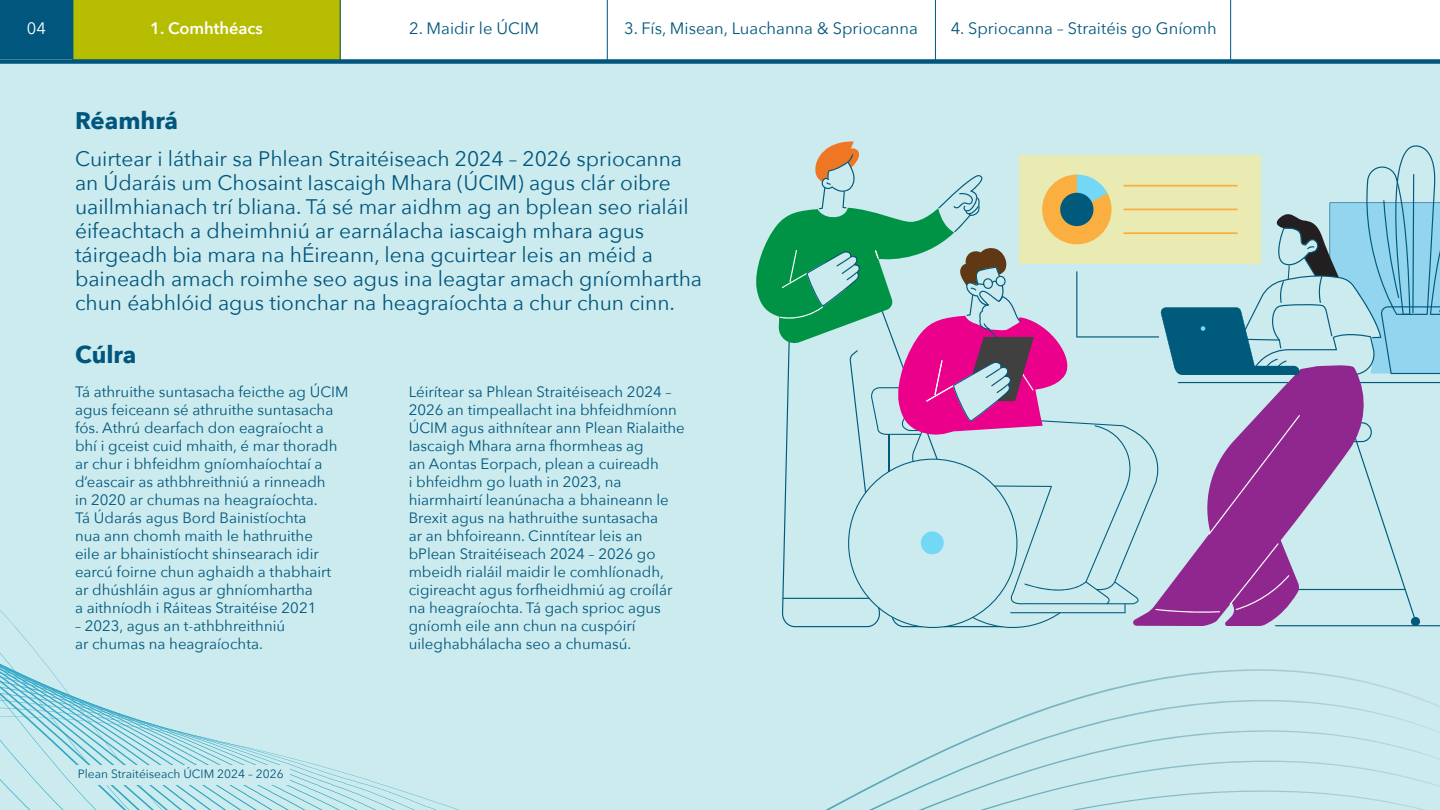
<style>
.page{position:relative;width:1440px;height:810px;background:#fff}
.page>*{position:absolute;margin:0;border:0;box-sizing:border-box;transform-origin:0 0}
.t1{font:700 24px "Avenir Next";color:#00567d}
.t2{font:21px/24px "Avenir Next";color:#00567d}
.t3{font:16.5px "Avenir Next";color:#00567d}
.t4{font:600 16.5px "Avenir Next";color:#fff}
.t5{font:16.5px "Avenir Next";color:#fff}
.t6{font:15px/18px "Avenir Next";color:#00567d}
.t7{font:12px "Avenir Next";color:#00567d}
</style>
<div class="page">
<div style="left:0;top:63px;width:1440px;height:747px;background:#ccebee"></div>
<svg style="left:756px;top:141px;width:684px;height:403px"></svg>
<svg style="left:782px;top:580px;width:658px;height:48px"></svg>
<svg style="left:825px;top:669px;width:615px;height:141px"></svg>
<svg style="left:0;top:610px;width:459px;height:200px"></svg>
<div style="left:74px;top:765px;width:216px;height:19px;background:#ccebee"></div>
<div style="left:72px;top:0;width:269px;height:60px;background:#b6bd00"></div>
<hr style="left:340px;top:0;width:1px;height:60px;background:#00567d">
<hr style="left:607px;top:0;width:1px;height:60px;background:#00567d">
<hr style="left:73px;top:0;width:1px;height:60px;background:#00567d">
<div style="left:0;top:0;width:73px;height:59px;background:#00567d"></div>
<div style="left:0;top:59px;width:1440px;height:5px;background:#00567d"></div>
<hr style="left:935px;top:0;width:1px;height:60px;background:#00567d">
<hr style="left:1230px;top:0;width:1px;height:60px;background:#00567d">
<p class="t5" style="left:27px;top:14px;width:21px">04</p>
<p class="t4" style="left:150px;top:14px;width:114px">1. Comhthéacs</p>
<p class="t3" style="left:409px;top:14px;width:131px">2. Maidir le ÚCIM</p>
<p class="t3" style="left:624px;top:14px;width:295px">3. Fís, Misean, Luachanna &amp; Spriocanna</p>
<p class="t3" style="left:951px;top:14px;width:268px">4. Spriocanna – Straitéis go Gníomh</p>
<h1 class="t1" style="left:75px;top:100px;width:105px">Réamhrá</h1>
<p class="t2" style="left:75px;top:146px;width:629px">Cuirtear i láthair sa Phlean Straitéiseach 2024 – 2026 spriocanna an Údaráis um Chosaint Iascaigh Mhara (ÚCIM) agus clár oibre uaillmhianach trí bliana. Tá sé mar aidhm ag an bplean seo rialáil éifeachtach a dheimhniú ar earnálacha iascaigh mhara agus táirgeadh bia mara na hÉireann, lena gcuirtear leis an méid a baineadh amach roimhe seo agus ina leagtar amach gníomhartha chun éabhlóid agus tionchar na heagraíochta a chur chun cinn.</p>
<h1 class="t1" style="left:75px;top:334px;width:63px">Cúlra</h1>
<p class="t6" style="left:75px;top:382px;width:275px">Tá athruithe suntasacha feicthe ag ÚCIM agus feiceann sé athruithe suntasacha fós. Athrú dearfach don eagraíocht a bhí i gceist cuid mhaith, é mar thoradh ar chur i bhfeidhm gníomhaíochtaí a d’eascair as athbhreithniú a rinneadh<br>in 2020 ar chumas na heagraíochta.<br>Tá Údarás agus Bord Bainistíochta<br>nua ann chomh maith le hathruithe<br>eile ar bhainistíocht shinsearach idir earcú foirne chun aghaidh a thabhairt<br>ar dhúshláin agus ar ghníomhartha<br>a aithníodh i Ráiteas Straitéise 2021</p>
<p class="t6" style="left:75px;top:616px;width:212px">– 2023, agus an t-athbhreithniú ar chumas na heagraíochta.</p>
<p class="t7" style="left:78px;top:764px;width:207px">Plean Straitéiseach ÚCIM 2024 – 2026</p>
<p class="t6" style="left:409px;top:382px;width:278px">Léirítear sa Phlean Straitéiseach 2024 – 2026 an timpeallacht ina bhfeidhmíonn ÚCIM agus aithnítear ann Plean Rialaithe Iascaigh Mhara arna fhormheas ag<br>an Aontas Eorpach, plean a cuireadh<br>i bhfeidhm go luath in 2023, na hiarmhairtí leanúnacha a bhaineann le Brexit agus na hathruithe suntasacha<br>ar an bhfoireann. Cinntítear leis an bPlean Straitéiseach 2024 – 2026 go mbeidh rialáil maidir le comhlíonadh, cigireacht agus forfheidhmiú ag croílár na heagraíochta. Tá gach sprioc agus gníomh eile ann chun na cuspóirí uileghabhálacha seo a chumasú.</p>
</div>
